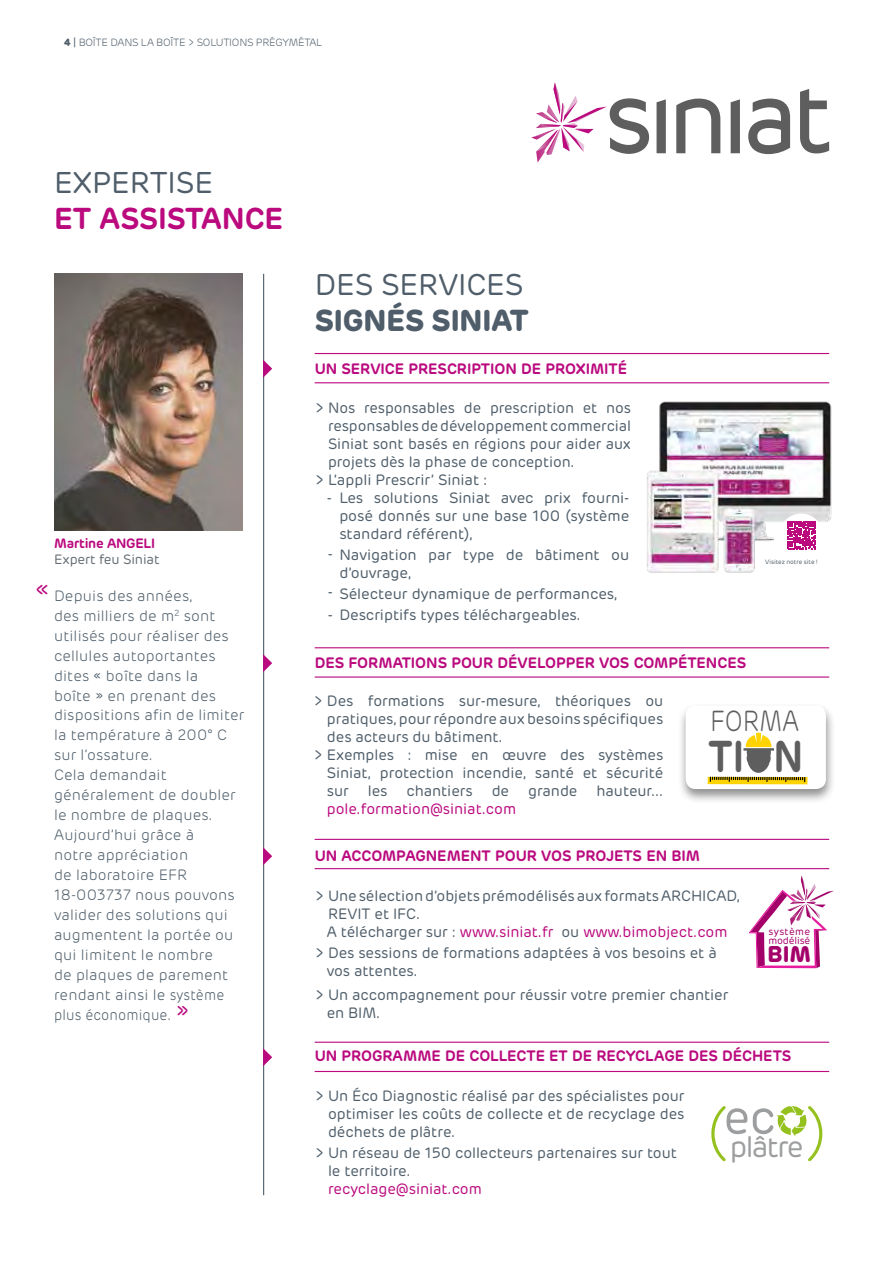
<style>
.page{position:relative;width:893px;height:1263px;background:#fff}
.page>*{position:absolute;margin:0;border:0;box-sizing:border-box;transform-origin:0 0}
.t1{font:600 44.25px "Rubrik";color:#5f5e5e;scale:.88 1}
.t2{font:30px "Rubrik";letter-spacing:-.005em;color:#4f5e6a}
.t3{font:600 30px "Rubrik";letter-spacing:-.005em;color:#ba0a7e}
.t4{font:700 30px "Rubrik";letter-spacing:-.005em;color:#4f5e6a}
.t5{font:29.55px "Rubrik";letter-spacing:-.055em;color:#9c9e9f}
.t6{font:300 29.1px "Rubrik";color:#5f5e5e;scale:.85 1}
.t7{font:300 27px "Rubrik";color:#ba0a7e}
.t8{font:700 22.5px "Rubrik";color:#a40069}
.t9{font:15px/18px "Rubrik";letter-spacing:-.005em;color:#4f5e6a}
.t10{font:300 15px/20px "Rubrik";letter-spacing:.01em;color:#4f5e6a}
.t11{font:600 15px "Rubrik";letter-spacing:-.005em;color:#ba0a7e}
.t12{font:15px "Rubrik";letter-spacing:-.005em;color:#ba0a7e}
.t13{font:13.5px "Rubrik";letter-spacing:-.01em;color:#656d74}
.t14{font:600 13.5px "Rubrik";letter-spacing:-.02em;color:#ba0a7e}
.t15{font:300 10.5px "Rubrik";letter-spacing:-.025em;color:#4f5e6a}
.t16{font:10.05px/9.4px "Rubrik";letter-spacing:-.01em;color:#a40069}
.t17{font:6.3px "Rubrik";letter-spacing:-.01em;color:#4f5e6a}
.s1{font-weight:700}
.s2{font-weight:400}
.s3{font-size:27px;color:#ba0a7e}
.s4{color:#ba0a7e}
</style>
<div class="page">
<hr style="left:263px;top:274px;width:1px;height:921px;background:#4f5e6a">
<svg style="left:263px;top:360px;width:9px;height:18px"></svg>
<svg style="left:263px;top:654px;width:9px;height:18px"></svg>
<svg style="left:263px;top:847px;width:9px;height:18px"></svg>
<svg style="left:263px;top:1048px;width:9px;height:18px"></svg>
<hr style="left:315px;top:382px;width:514px;height:1px;background:#ba0a7e">
<hr style="left:315px;top:353px;width:514px;height:1px;background:#ba0a7e">
<svg style="left:748px;top:99px;width:42px;height:55px"></svg>
<svg style="left:657px;top:99px;width:9px;height:54px"></svg>
<svg style="left:676px;top:99px;width:44px;height:54px"></svg>
<svg style="left:731px;top:99px;width:9px;height:54px"></svg>
<svg style="left:800px;top:89px;width:29px;height:64px"></svg>
<svg style="left:531px;top:82px;width:118px;height:81px"></svg>
<img style="left:54px;top:274px;width:188px;height:256px">
<img style="left:647px;top:401px;width:185px;height:172px">
<div style="left:780px;top:513px;width:43px;height:44px;background:#fff;border-radius:50%"></div>
<svg style="left:787px;top:521px;width:42px;height:42px"></svg>
<hr style="left:315px;top:676px;width:514px;height:2px;background:#ba0a7e">
<hr style="left:315px;top:647px;width:514px;height:1px;background:#ba0a7e">
<div style="left:678px;top:703px;width:158px;height:101px;background:#000;opacity:.45"></div>
<div style="left:686px;top:706px;width:140px;height:83px;background:#fff;border-radius:10px"></div>
<div style="left:708px;top:777px;width:99px;height:7px;background:#ffd300"></div>
<svg style="left:710px;top:732px;width:95px;height:50px"></svg>
<hr style="left:315px;top:868px;width:514px;height:1px;background:#ba0a7e">
<hr style="left:315px;top:839px;width:514px;height:1px;background:#ba0a7e">
<svg style="left:748px;top:876px;width:86px;height:92px"></svg>
<svg style="left:726px;top:1108px;width:21px;height:26px"></svg>
<hr style="left:315px;top:1071px;width:514px;height:1px;background:#ba0a7e">
<hr style="left:315px;top:1042px;width:514px;height:1px;background:#ba0a7e">
<svg style="left:753px;top:1106px;width:54px;height:31px"></svg>
<p class="t15" style="left:64px;top:36px;width:260px"><span class="s1">4</span> <span class="s2">|</span> BOÎTE DANS LA BOÎTE &gt; SOLUTIONS PRÉGYMÉTAL</p>
<h2 class="t2" style="left:54px;top:164px;width:161px">EXPERTISE</h2>
<h2 class="t3" style="left:54px;top:199px;width:231px">ET ASSISTANCE</h2>
<p class="t14" style="left:54px;top:535px;width:102px">Martine ANGELI</p>
<p class="t13" style="left:54px;top:551px;width:107px">Expert feu Siniat</p>
<h3 class="t7" style="left:36px;top:574px;width:16px">«</h3>
<p class="t10" style="left:54px;top:586px;width:192px">Depuis des années,<br>des milliers de m<sup>2</sup> sont utilisés pour réaliser des cellules autoportantes dites « boîte dans la<br>boîte » en prenant des dispositions afin de limiter la température à 200° C sur l’ossature.<br>Cela demandait généralement de doubler le nombre de plaques.<br>Aujourd’hui grâce à<br>notre appréciation<br>de laboratoire EFR<br>18-003737 nous pouvons valider des solutions qui augmentent la portée ou qui limitent le nombre<br>de plaques de parement rendant ainsi le système plus économique. <span class="s3">»</span></p>
<h2 class="t2" style="left:315px;top:267px;width:210px">DES SERVICES</h2>
<h2 class="t4" style="left:315px;top:302px;width:215px">SIGNÉS SINIAT</h2>
<p class="t11" style="left:315px;top:359px;width:314px">UN SERVICE PRESCRIPTION DE PROXIMITÉ</p>
<p class="t9" style="left:315px;top:399px;width:318px">&gt; Nos responsables de prescription et nos</p>
<p class="t9" style="left:328px;top:417px;width:304px">responsables de développement commercial</p>
<p class="t9" style="left:328px;top:435px;width:304px">Siniat sont basés en régions pour aider aux</p>
<p class="t9" style="left:328px;top:453px;width:248px">projets dès la phase de conception.</p>
<p class="t9" style="left:315px;top:471px;width:174px">&gt; L’appli Prescrir’ Siniat :</p>
<p class="t9" style="left:327px;top:489px;width:7px">-</p>
<p class="t9" style="left:339px;top:489px;width:291px;text-align:justify">Les solutions Siniat avec prix fourni&shy;posé donnés sur une base 100 (système standard référent),</p>
<p class="t9" style="left:339px;top:546px;width:291px">Navigation par type de bâtiment ou d’ouvrage,</p>
<p class="t9" style="left:339px;top:585px;width:280px">Sélecteur dynamique de performances,</p>
<p class="t9" style="left:328px;top:606px;width:255px">- Descriptifs types téléchargeables.</p>
<p class="t9" style="left:328px;top:545px;width:7px">-</p>
<p class="t9" style="left:328px;top:583px;width:7px">-</p>
<p class="t11" style="left:315px;top:653px;width:433px">DES FORMATIONS POUR DÉVELOPPER VOS COMPÉTENCES</p>
<p class="t17" style="left:765px;top:558px;width:54px">Visitez notre site !</p>
<p class="t9" style="left:314px;top:692px;width:351px">&gt; Des formations sur-mesure, théoriques ou</p>
<p class="t9" style="left:327px;top:710px;width:338px">pratiques, pour répondre aux besoins spécifiques</p>
<p class="t9" style="left:327px;top:728px;width:177px">des acteurs du bâtiment.</p>
<p class="t9" style="left:314px;top:746px;width:351px">&gt; Exemples : mise en œuvre des systèmes</p>
<p class="t9" style="left:327px;top:764px;width:338px">Siniat, protection incendie, santé et sécurité</p>
<p class="t9" style="left:327px;top:782px;width:23px">sur</p>
<p class="t9" style="left:368px;top:782px;width:21px">les</p>
<p class="t9" style="left:406px;top:782px;width:68px">chantiers</p>
<p class="t9" style="left:492px;top:782px;width:19px">de</p>
<p class="t9" style="left:528px;top:782px;width:51px">grande</p>
<p class="t9" style="left:596px;top:782px;width:68px">hauteur...</p>
<p class="t12" style="left:327px;top:800px;width:191px">pole.formation@siniat.com</p>
<h3 class="t6" style="left:710px;top:704px;width:106px">FORMA</h3>
<h1 class="t1" style="left:709px;top:728px;width:109px">TI N</h1>
<p class="t11" style="left:315px;top:846px;width:387px">UN ACCOMPAGNEMENT POUR VOS PROJETS EN BIM</p>
<p class="t9" style="left:327px;top:887px;width:415px;text-indent:-12px">&gt; Une sélection d’objets prémodélisés aux formats ARCHICAD,<br>REVIT et IFC.<br>A télécharger sur : <span class="s4">www.siniat.fr</span> ou <span class="s4">www.bimobject.com</span></p>
<p class="t9" style="left:327px;top:944px;width:392px;text-indent:-12px">&gt; Des sessions de formations adaptées à vos besoins et à vos attentes.</p>
<p class="t9" style="left:327px;top:986px;width:403px;text-indent:-12px">&gt; Un accompagnement pour réussir votre premier chantier en BIM.</p>
<p class="t16" style="left:768px;top:927px;width:43px">système modélisé</p>
<h3 class="t8" style="left:768px;top:940px;width:45px">BIM</h3>
<p class="t11" style="left:315px;top:1046px;width:478px">UN PROGRAMME DE COLLECTE ET DE RECYCLAGE DES DÉCHETS</p>
<p class="t9" style="left:328px;top:1087px;width:358px;text-align:justify;text-indent:-13px">&gt; Un Éco Diagnostic réalisé par des spécialistes pour optimiser les coûts de collecte et de recyclage des déchets de plâtre.</p>
<p class="t9" style="left:328px;top:1144px;width:350px;text-indent:-13px">&gt; Un réseau de 150 collecteurs partenaires sur tout le territoire.</p>
<p class="t12" style="left:328px;top:1179px;width:155px">recyclage@siniat.com</p>
<h3 class="t5" style="left:706px;top:1129px;width:99px"><sup>(</sup> plâtre</h3>
</div>
